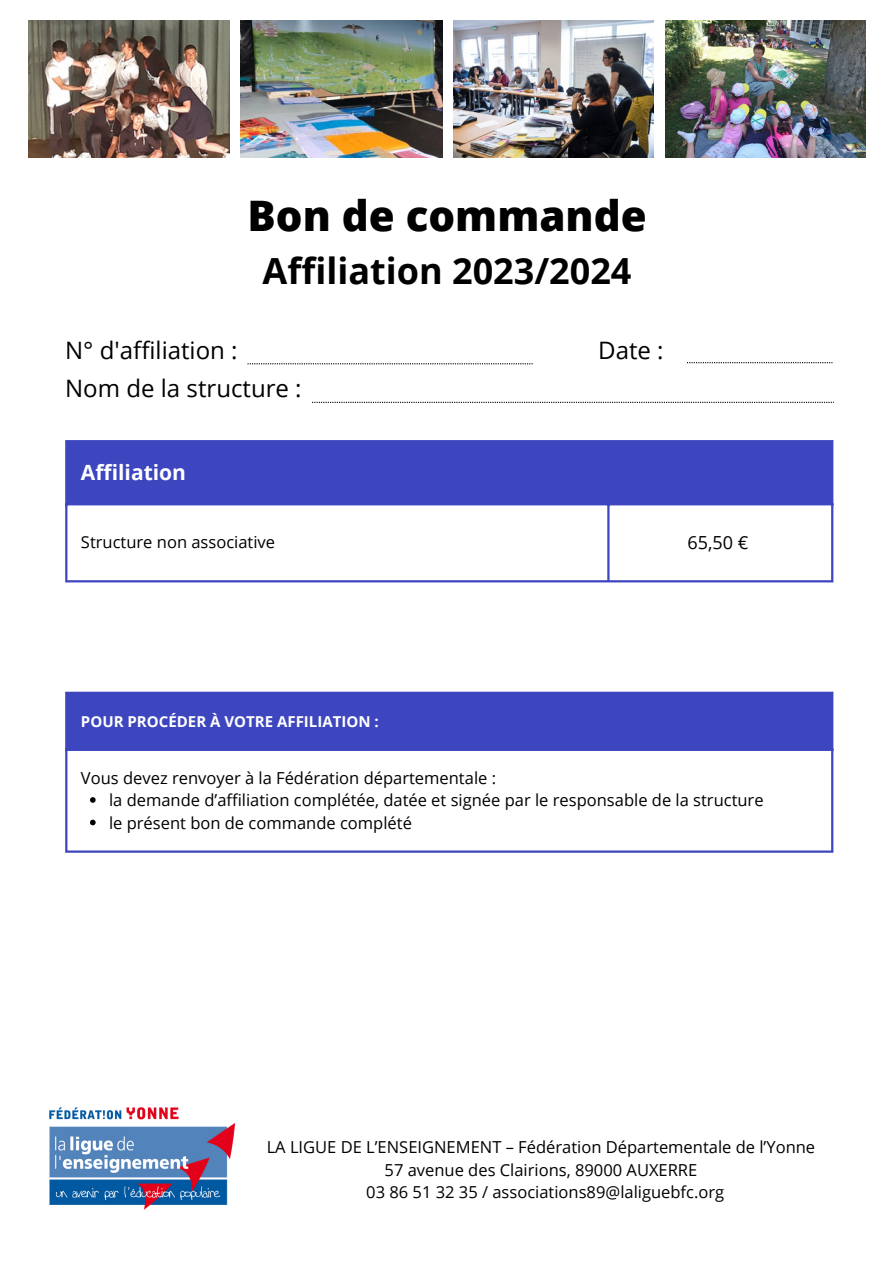
<style>
.page{position:relative;width:894px;height:1264px;background:#fff}
.page>*{position:absolute;margin:0;border:0;box-sizing:border-box;transform-origin:0 0}
.t1{font:800 42px "Open Sans";color:#000}
.t2{font:700 36px "Open Sans";color:#000}
.t3{font:24px "Open Sans";color:#000}
.t4{font:700 21px "Open Sans";color:#fff}
.t5{font:18px "Open Sans";color:#000}
.t6{font:16.5px "Open Sans";color:#000}
.t7{font:700 15px "Open Sans";color:#fff}
</style>
<div class="page">
<img style="left:28px;top:21px;width:201px;height:137px">
<img style="left:240px;top:21px;width:202px;height:137px">
<img style="left:453px;top:21px;width:200px;height:137px">
<img style="left:665px;top:21px;width:200px;height:137px">
<img style="left:50px;top:1107px;width:186px;height:102px">
<svg style="left:247px;top:363px;width:285px;height:1px"></svg>
<svg style="left:687px;top:362px;width:145px;height:1px"></svg>
<svg style="left:312px;top:402px;width:520px;height:1px"></svg>
<div style="left:67px;top:442px;width:763px;height:61px;background:#3d46bf"></div>
<hr style="left:65px;top:442px;width:2px;height:138px;background:#3d46bf">
<hr style="left:607px;top:442px;width:2px;height:138px;background:#3d46bf">
<hr style="left:830px;top:442px;width:3px;height:138px;background:#3d46bf">
<hr style="left:65px;top:440px;width:768px;height:2px;background:#3d46bf">
<hr style="left:65px;top:503px;width:768px;height:2px;background:#3d46bf">
<hr style="left:65px;top:580px;width:768px;height:2px;background:#3d46bf">
<div style="left:66px;top:692px;width:766px;height:58px;background:#3d46bf"></div>
<svg style="left:90px;top:797px;width:6px;height:5px"></svg>
<svg style="left:90px;top:819px;width:6px;height:6px"></svg>
<hr style="left:65px;top:694px;width:2px;height:156px;background:#3d46bf">
<hr style="left:830px;top:694px;width:3px;height:156px;background:#3d46bf">
<hr style="left:65px;top:691px;width:768px;height:3px;background:#3d46bf">
<hr style="left:65px;top:748px;width:768px;height:3px;background:#3d46bf">
<hr style="left:65px;top:850px;width:768px;height:2px;background:#3d46bf">
<p class="t1" style="left:247px;top:186px;width:400px">Bon de commande</p>
<p class="t2" style="left:262px;top:245px;width:370px">Affiliation 2023/2024</p>
<p class="t3" style="left:65px;top:334px;width:174px">N° d'affiliation :</p>
<p class="t3" style="left:65px;top:372px;width:238px">Nom de la structure :</p>
<p class="t4" style="left:81px;top:457px;width:107px">Affiliation</p>
<p class="t3" style="left:598px;top:334px;width:67px">Date :</p>
<p class="t6" style="left:81px;top:530px;width:195px">Structure non associative</p>
<p class="t5" style="left:687px;top:530px;width:62px">65,50 €</p>
<p class="t7" style="left:81px;top:710px;width:299px">POUR PROCÉDER À VOTRE AFFILIATION :</p>
<p class="t6" style="left:81px;top:766px;width:416px">Vous devez renvoyer à la Fédération départementale :</p>
<p class="t6" style="left:109px;top:788px;width:656px">la demande d’affiliation complétée, datée et signée par le responsable de la structure</p>
<p class="t6" style="left:109px;top:811px;width:304px">le présent bon de commande complété</p>
<p class="t6" style="left:267px;top:1135px;width:550px">LA LIGUE DE L’ENSEIGNEMENT – Fédération Départementale de l’Yonne</p>
<p class="t6" style="left:384px;top:1158px;width:314px">57 avenue des Clairions, 89000 AUXERRE</p>
<p class="t6" style="left:366px;top:1180px;width:359px">03 86 51 32 35 / associations89@laliguebfc.org</p>
</div>
